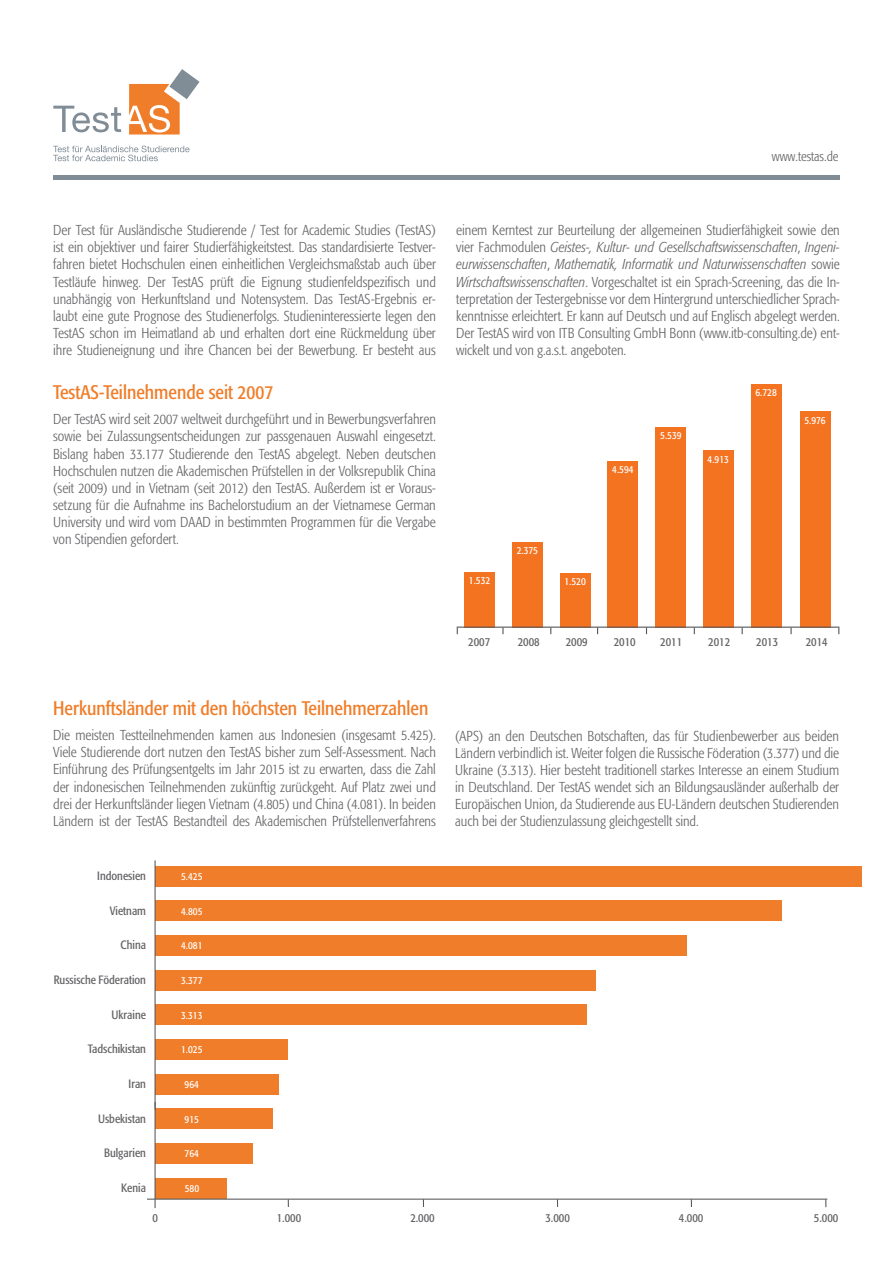
<style>
.page{position:relative;width:893px;height:1263px;background:#fff}
.page>*{position:absolute;margin:0;border:0;box-sizing:border-box;transform-origin:0 0}
.t1{font:condensed 19.5px "Formata Pro";color:#f07d29}
.t2{font:300 condensed 14.25px/17.1px "Formata";color:#636366;text-align:justify}
.t3{font:300 condensed 14.25px/17.1px "Formata Pro";color:#636366;text-align:justify}
.t4{font:300 condensed 13.5px "Formata Pro";color:#636366}
.t5{font:condensed 12px "Formata Pro";color:#636366}
.t6{font:condensed 10.5px "Formata Pro";color:#fff}
.s1{font-style:italic}
</style>
<div class="page">
<svg style="left:53px;top:106px;width:68px;height:26px"></svg>
<svg style="left:53px;top:146px;width:136px;height:15px"></svg>
<svg style="left:129px;top:69px;width:70px;height:65px"></svg>
<div style="left:53px;top:175px;width:787px;height:5px;background:#808c96"></div>
<div style="left:155px;top:865px;width:706px;height:21px;background:#f07d29"></div>
<div style="left:155px;top:900px;width:627px;height:21px;background:#f07d29"></div>
<div style="left:155px;top:935px;width:531px;height:21px;background:#f07d29"></div>
<div style="left:155px;top:969px;width:440px;height:21px;background:#f07d29"></div>
<div style="left:155px;top:1004px;width:432px;height:21px;background:#f07d29"></div>
<div style="left:155px;top:1039px;width:133px;height:21px;background:#f07d29"></div>
<div style="left:155px;top:1073px;width:124px;height:21px;background:#f07d29"></div>
<div style="left:155px;top:1108px;width:118px;height:21px;background:#f07d29"></div>
<div style="left:155px;top:1143px;width:98px;height:21px;background:#f07d29"></div>
<div style="left:155px;top:1178px;width:72px;height:20px;background:#f07d29"></div>
<hr style="left:147px;top:1198px;width:680px;height:2px;background:#57585a">
<hr style="left:155px;top:860px;width:1px;height:348px;background:#57585a">
<div style="left:464px;top:572px;width:31px;height:55px;background:#f47321"></div>
<div style="left:512px;top:542px;width:30px;height:85px;background:#f47321"></div>
<div style="left:560px;top:573px;width:30px;height:54px;background:#f47321"></div>
<div style="left:608px;top:461px;width:30px;height:166px;background:#f47321"></div>
<div style="left:655px;top:427px;width:31px;height:200px;background:#f47321"></div>
<div style="left:703px;top:450px;width:31px;height:177px;background:#f47321"></div>
<div style="left:751px;top:384px;width:31px;height:243px;background:#f47321"></div>
<div style="left:800px;top:411px;width:30px;height:216px;background:#f47321"></div>
<hr style="left:457px;top:627px;width:382px;height:1px;background:#57585a">
<svg style="left:502px;top:627px;width:2px;height:7px"></svg>
<svg style="left:790px;top:627px;width:2px;height:7px"></svg>
<p class="t4" style="left:772px;top:148px;width:68px">www.testas.de</p>
<p class="t3" style="left:53px;top:222px;width:384px">Der Test für Ausländische Studierende / Test for Academic Studies (TestAS) ist ein objektiver und fairer Studierfähigkeitstest. Das standardisierte Testver&shy;fahren bietet Hochschulen einen einheitlichen Vergleichsmaßstab auch über Testläufe hinweg. Der TestAS prüft die Eignung studienfeldspezifisch und unabhängig von Herkunftsland und Notensystem. Das TestAS-Ergebnis er&shy;laubt eine gute Prognose des Studienerfolgs. Studieninteressierte legen den TestAS schon im Heimatland ab und erhalten dort eine Rückmeldung über ihre Studieneignung und ihre Chancen bei der Bewerbung. Er besteht aus</p>
<h1 class="t1" style="left:53px;top:379px;width:222px">TestAS-Teilnehmende seit 2007</h1>
<p class="t2" style="left:53px;top:411px;width:384px">Der TestAS wird seit 2007 weltweit durchgeführt und in Bewerbungsverfahren sowie bei Zulassungsentscheidungen zur passgenauen Auswahl eingesetzt.<br>Bislang haben 33.177 Studierende den TestAS abgelegt. Neben deutschen Hochschulen nutzen die Akademischen Prüfstellen in der Volksrepublik China (seit 2009) und in Vietnam (seit 2012) den TestAS. Außerdem ist er Voraus&shy;setzung für die Aufnahme ins Bachelorstudium an der Vietnamese German University und wird vom DAAD in bestimmten Programmen für die Vergabe von Stipendien gefordert.</p>
<p class="t3" style="left:456px;top:222px;width:385px">einem Kerntest zur Beurteilung der allgemeinen Studierfähigkeit sowie den vier Fachmodulen <span class="s1">Geistes-, Kultur- und Gesellschaftswissenschaften</span>, <span class="s1">Ingeni&shy;eurwissenschaften</span>, <span class="s1">Mathematik, Informatik und Naturwissenschaften</span> sowie <span class="s1">Wirtschaftswissenschaften</span>. Vorgeschaltet ist ein Sprach-Screening, das die In&shy;terpretation der Testergebnisse vor dem Hintergrund unterschiedlicher Sprach&shy;kenntnisse erleichtert. Er kann auf Deutsch und auf Englisch abgelegt werden.<br>Der TestAS wird von ITB Consulting GmbH Bonn (www.itb-consulting.de) ent&shy;wickelt und von g.a.s.t. angeboten.</p>
<p class="t6" style="left:612px;top:463px;width:23px">4.594</p>
<p class="t6" style="left:660px;top:429px;width:23px">5.539</p>
<p class="t6" style="left:708px;top:452px;width:23px">4.913</p>
<p class="t6" style="left:755px;top:386px;width:23px">6.728</p>
<p class="t6" style="left:804px;top:413px;width:23px">5.976</p>
<p class="t6" style="left:469px;top:573px;width:23px">1.532</p>
<p class="t6" style="left:517px;top:543px;width:23px">2.375</p>
<p class="t6" style="left:564px;top:574px;width:23px">1.520</p>
<p class="t5" style="left:468px;top:634px;width:23px">2007</p>
<p class="t5" style="left:518px;top:634px;width:23px">2008</p>
<p class="t5" style="left:566px;top:634px;width:23px">2009</p>
<p class="t5" style="left:614px;top:634px;width:23px">2010</p>
<p class="t5" style="left:660px;top:634px;width:23px">2011</p>
<p class="t5" style="left:708px;top:634px;width:23px">2012</p>
<p class="t5" style="left:756px;top:634px;width:23px">2013</p>
<p class="t5" style="left:806px;top:634px;width:23px">2014</p>
<h1 class="t1" style="left:53px;top:695px;width:377px">Herkunftsländer mit den höchsten Teilnehmerzahlen</h1>
<p class="t2" style="left:53px;top:727px;width:384px">Die meisten Testteilnehmenden kamen aus Indonesien (insgesamt 5.425).<br>Viele Studierende dort nutzen den TestAS bisher zum Self-Assessment. Nach Einführung des Prüfungsentgelts im Jahr 2015 ist zu erwarten, dass die Zahl der indonesischen Teilnehmenden zukünftig zurückgeht. Auf Platz zwei und drei der Herkunftsländer liegen Vietnam (4.805) und China (4.081). In beiden Ländern ist der TestAS Bestandteil des Akademischen Prüfstellenverfahrens</p>
<p class="t5" style="left:97px;top:868px;width:50px">Indonesien</p>
<p class="t5" style="left:110px;top:903px;width:38px">Vietnam</p>
<p class="t5" style="left:120px;top:937px;width:27px">China</p>
<p class="t5" style="left:54px;top:972px;width:94px">Russische Föderation</p>
<p class="t5" style="left:112px;top:1007px;width:36px">Ukraine</p>
<p class="t5" style="left:88px;top:1041px;width:60px">Tadschikistan</p>
<p class="t5" style="left:129px;top:1076px;width:19px">Iran</p>
<p class="t5" style="left:98px;top:1111px;width:49px">Usbekistan</p>
<p class="t5" style="left:104px;top:1145px;width:43px">Bulgarien</p>
<p class="t5" style="left:121px;top:1180px;width:26px">Kenia</p>
<p class="t6" style="left:181px;top:870px;width:23px">5.425</p>
<p class="t6" style="left:181px;top:904px;width:23px">4.805</p>
<p class="t6" style="left:181px;top:939px;width:23px">4.081</p>
<p class="t6" style="left:181px;top:974px;width:23px">3.377</p>
<p class="t6" style="left:181px;top:1008px;width:23px">3.313</p>
<p class="t6" style="left:181px;top:1043px;width:23px">1.025</p>
<p class="t6" style="left:185px;top:1078px;width:16px">964</p>
<p class="t6" style="left:185px;top:1112px;width:16px">915</p>
<p class="t6" style="left:185px;top:1147px;width:16px">764</p>
<p class="t6" style="left:185px;top:1182px;width:16px">580</p>
<p class="t2" style="left:455px;top:727px;width:385px">(APS) an den Deutschen Botschaften, das für Studienbewerber aus beiden Ländern verbindlich ist. Weiter folgen die Russische Föderation (3.377) und die Ukraine (3.313). Hier besteht traditionell starkes Interesse an einem Studium in Deutschland. Der TestAS wendet sich an Bildungsausländer außerhalb der Europäischen Union, da Studierende aus EU-Ländern deutschen Studierenden auch bei der Studienzulassung gleichgestellt sind.</p>
<p class="t5" style="left:153px;top:1209px;width:7px">0</p>
<p class="t5" style="left:277px;top:1209px;width:26px">1.000</p>
<p class="t5" style="left:410px;top:1209px;width:26px">2.000</p>
<p class="t5" style="left:545px;top:1209px;width:26px">3.000</p>
<p class="t5" style="left:679px;top:1209px;width:26px">4.000</p>
<p class="t5" style="left:814px;top:1209px;width:26px">5.000</p>
</div>
